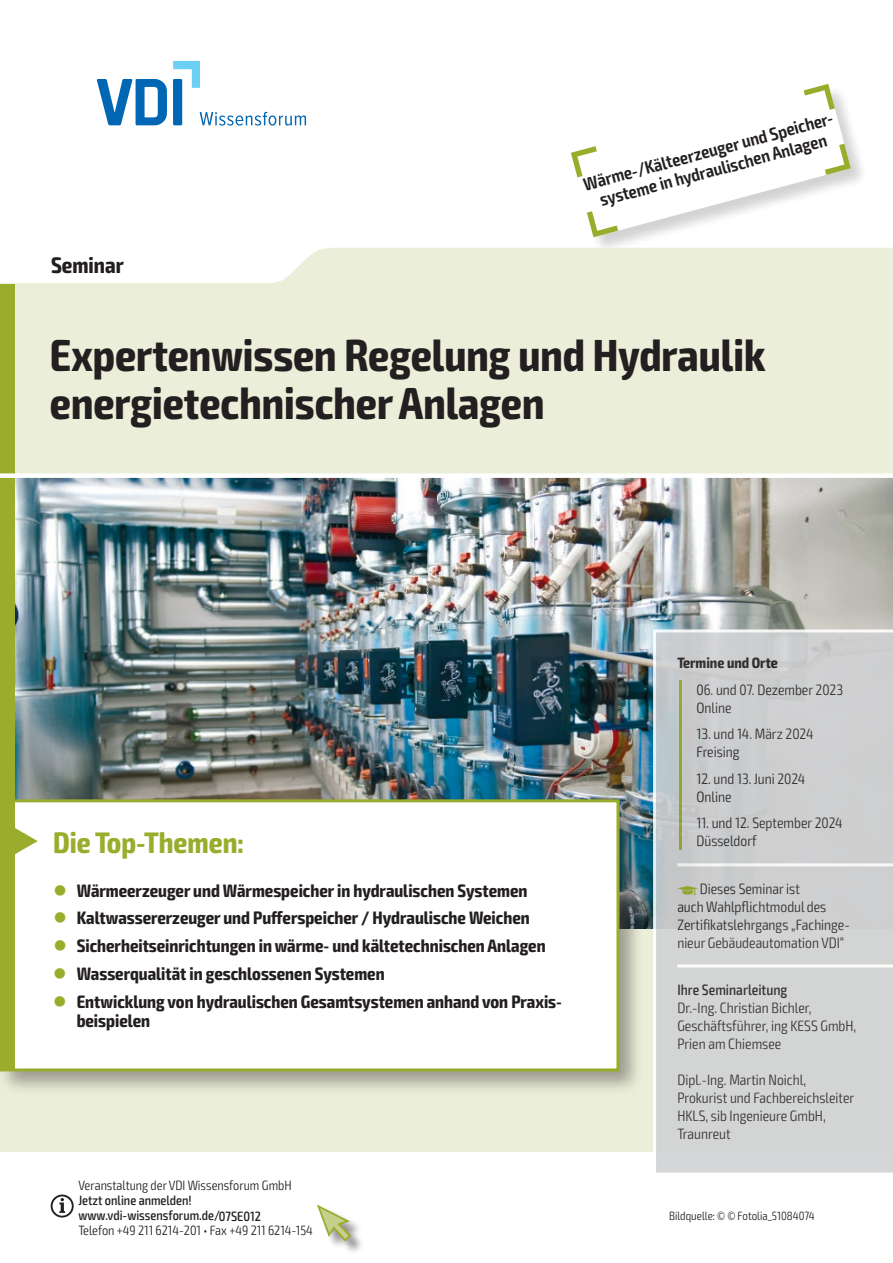
<style>
.page{position:relative;width:893px;height:1263px;background:#fff}
.page>*{position:absolute;margin:0;border:0;box-sizing:border-box;transform-origin:0 0}
.t1{font:700 condensed 45px/48px "Exo 2";color:#231f20}
.t2{font:700 condensed 29.7px "Exo 2";color:#9aac2c}
.t3{font:700 condensed 22.5px "Exo 2";color:#231f20}
.t4{font:700 condensed 18px/19.5px "Exo 2";color:#231f20}
.t5{font:600 condensed 18px/19.5px "Exo 2";color:#231f20;text-align:center}
.t6{font:300 condensed 15px/18px "Exo 2";color:#231f20}
.t7{font:500 condensed 15px "Exo 2";color:#231f20}
.t8{font:700 condensed 15px "Exo 2";color:#231f20}
.t9{font:300 condensed 13.5px "Exo 2";color:#231f20}
.t10{font:500 condensed 13.5px/15px "Exo 2";color:#231f20}
.t11{font:300 condensed 12px "Exo 2";color:#231f20}
.t12{font:6px "VDI Iconset S4 A Regular";color:#9aac2c}
.s1{color:#9aac2c}
</style>
<div class="page">
<div style="left:571px;top:84px;width:297px;height:170px;background:#231f20;opacity:.2"></div>
<svg style="left:571px;top:84px;width:280px;height:153px"></svg>
<div style="left:0;top:248px;width:893px;height:904px;background:#ebeed8"></div>
<img style="left:14px;top:478px;width:879px;height:450px">
<div style="left:0;top:796px;width:644px;height:300px;background:#231f20;opacity:.4"></div>
<div style="left:2px;top:801px;width:616px;height:269px;background:#fff"></div>
<div style="left:3px;top:802px;width:11px;height:266px;background:#9aac2c"></div>
<div style="left:0;top:799px;width:619px;height:272px;border:3px solid #9aac2c"></div>
<svg style="left:14px;top:826px;width:24px;height:30px"></svg>
<div style="left:0;top:284px;width:14px;height:520px;background:#9aac2c"></div>
<div style="left:0;top:473px;width:893px;height:5px;background:#fff"></div>
<svg style="left:653px;top:629px;width:240px;height:544px"></svg>
<div style="left:318px;top:1206px;width:47px;height:49px;background:#231f20;opacity:.5"></div>
<svg style="left:316px;top:1204px;width:37px;height:38px"></svg>
<svg style="left:51px;top:1194px;width:23px;height:23px"></svg>
<svg style="left:97px;top:61px;width:209px;height:65px"></svg>
<h3 class="t3" style="left:51px;top:252px;width:74px">Seminar</h3>
<p class="t5" style="left:581px;top:175px;width:262px;rotate:-15deg">Wärme-/Kälteerzeuger und Speicher&shy;systeme in hydraulischen Anlagen</p>
<h1 class="t1" style="left:50px;top:332px;width:717px">Expertenwissen Regelung und Hydraulik energietechnischer Anlagen</h1>
<h2 class="t2" style="left:53px;top:825px;width:192px">Die Top-Themen:</h2>
<p class="t4" style="left:53px;top:881px;width:476px"><span class="s1">●</span> Wärmeerzeuger und Wärmespeicher in hydraulischen Systemen</p>
<p class="t4" style="left:53px;top:909px;width:478px"><span class="s1">●</span> Kaltwassererzeuger und Pufferspeicher / Hydraulische Weichen</p>
<p class="t4" style="left:53px;top:936px;width:494px"><span class="s1">●</span> Sicherheitseinrichtungen in wärme- und kältetechnischen Anlagen</p>
<p class="t4" style="left:53px;top:964px;width:333px"><span class="s1">●</span> Wasserqualität in geschlossenen Systemen</p>
<p class="t4" style="left:77px;top:992px;width:485px;text-indent:-23px"><span class="s1">●</span> Entwicklung von hydraulischen Gesamtsystemen anhand von Praxis&shy;beispielen</p>
<p class="t9" style="left:78px;top:1178px;width:215px">Veranstaltung der VDI Wissensforum GmbH</p>
<p class="t10" style="left:78px;top:1193px;width:184px">Jetzt online anmelden! www.vdi-wissensforum.de/07SE012</p>
<p class="t9" style="left:78px;top:1223px;width:236px">Telefon +49 211 6214-201 • Fax +49 211 6214-154</p>
<p class="t8" style="left:677px;top:654px;width:102px">Termine und Orte</p>
<p class="t6" style="left:696px;top:681px;width:148px">06. und 07. Dezember 2023<br>Online</p>
<p class="t6" style="left:696px;top:725px;width:118px">13. und 14. März 2024<br>Freising</p>
<p class="t6" style="left:696px;top:770px;width:110px">12. und 13. Juni 2024<br>Online</p>
<p class="t6" style="left:696px;top:814px;width:148px">11. und 12. September 2024<br>Düsseldorf</p>
<p class="t12" style="left:677px;top:885px;width:22px">z</p>
<p class="t6" style="left:677px;top:879px;width:174px;text-indent:22px">Dieses Seminar ist<br>auch Wahlpflichtmodul des<br>Zertifikatslehrgangs „Fachinge&shy;nieur Gebäudeautomation VDI“</p>
<p class="t7" style="left:677px;top:980px;width:112px">Ihre Seminarleitung</p>
<p class="t6" style="left:677px;top:999px;width:180px">Dr.-Ing. Christian Bichler,<br>Geschäftsführer, ing KESS GmbH,<br>Prien am Chiemsee</p>
<p class="t6" style="left:677px;top:1071px;width:178px">Dipl.-Ing. Martin Noichl,<br>Prokurist und Fachbereichsleiter<br>HKLS, sib Ingenieure GmbH,<br>Traunreut</p>
<p class="t11" style="left:669px;top:1208px;width:147px">Bildquelle: © © Fotolia_51084074</p>
</div>
